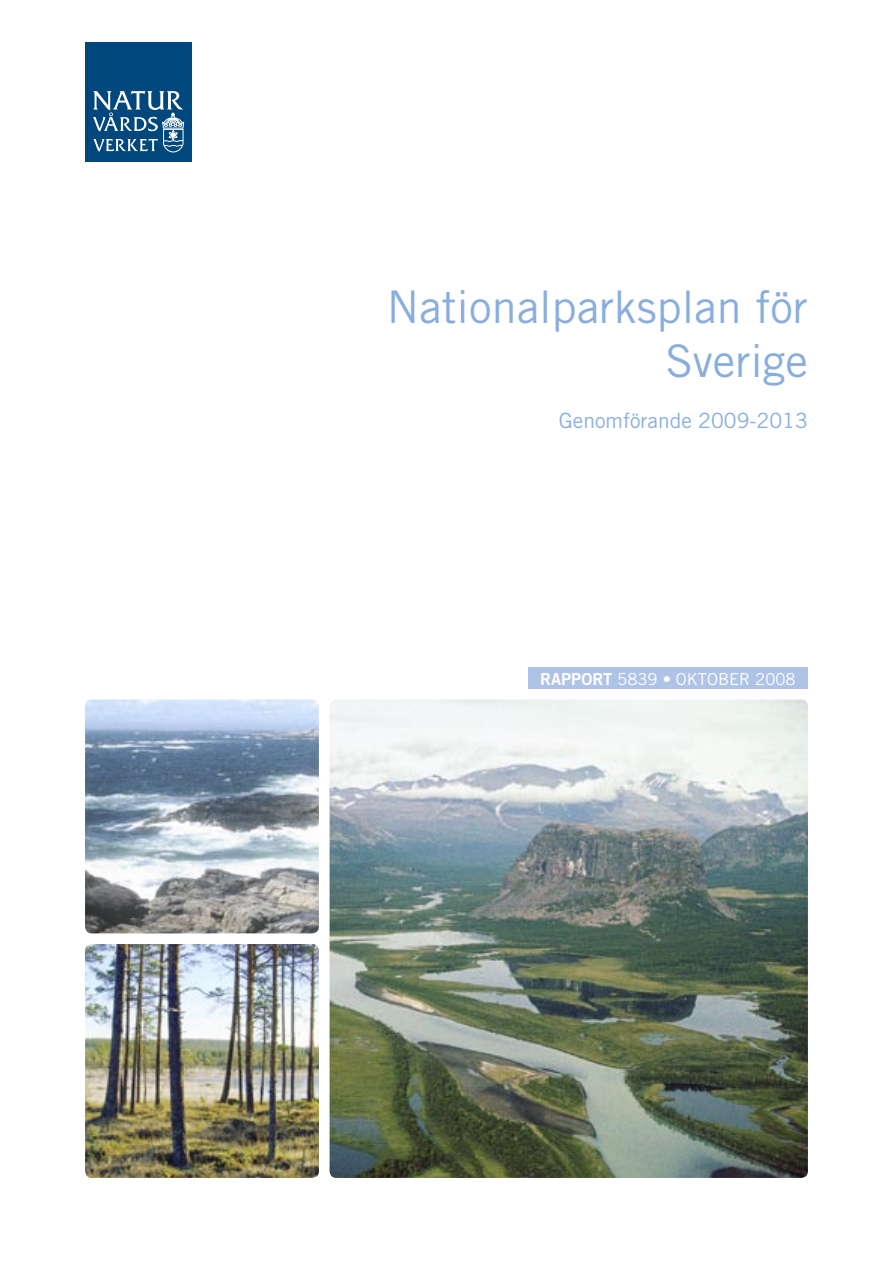
<style>
.page{position:relative;width:893px;height:1263px;background:#fff}
.page>*{position:absolute;margin:0;border:0;box-sizing:border-box;transform-origin:0 0}
.t1{font:45px/54px "Trade Gothic";color:#89aedd;text-align:right}
.t2{font:21px "Trade Gothic";color:#89aedd}
.t3{font:16.5px "Trade Gothic";color:#fff}
.s1{font-family:"Trade Gothic Bold Two"}
</style>
<div class="page">
<div style="left:85px;top:43px;width:106px;height:119px;background:#00477d"></div>
<svg style="left:93px;top:91px;width:91px;height:62px"></svg>
<img style="left:85px;top:699px;width:234px;height:234px">
<img style="left:330px;top:699px;width:478px;height:479px">
<img style="left:85px;top:944px;width:234px;height:234px">
<div style="left:528px;top:668px;width:280px;height:21px;background:#aec3e5"></div>
<p class="t1" style="left:387px;top:280px;width:423px">Nationalparksplan för<br>Sverige</p>
<p class="t2" style="left:559px;top:408px;width:251px">Genomförande 2009-2013</p>
<p class="t3" style="left:540px;top:669px;width:257px"><span class="s1">RAPPORT</span> 5839 • OKTOBER 2008</p>
</div>
